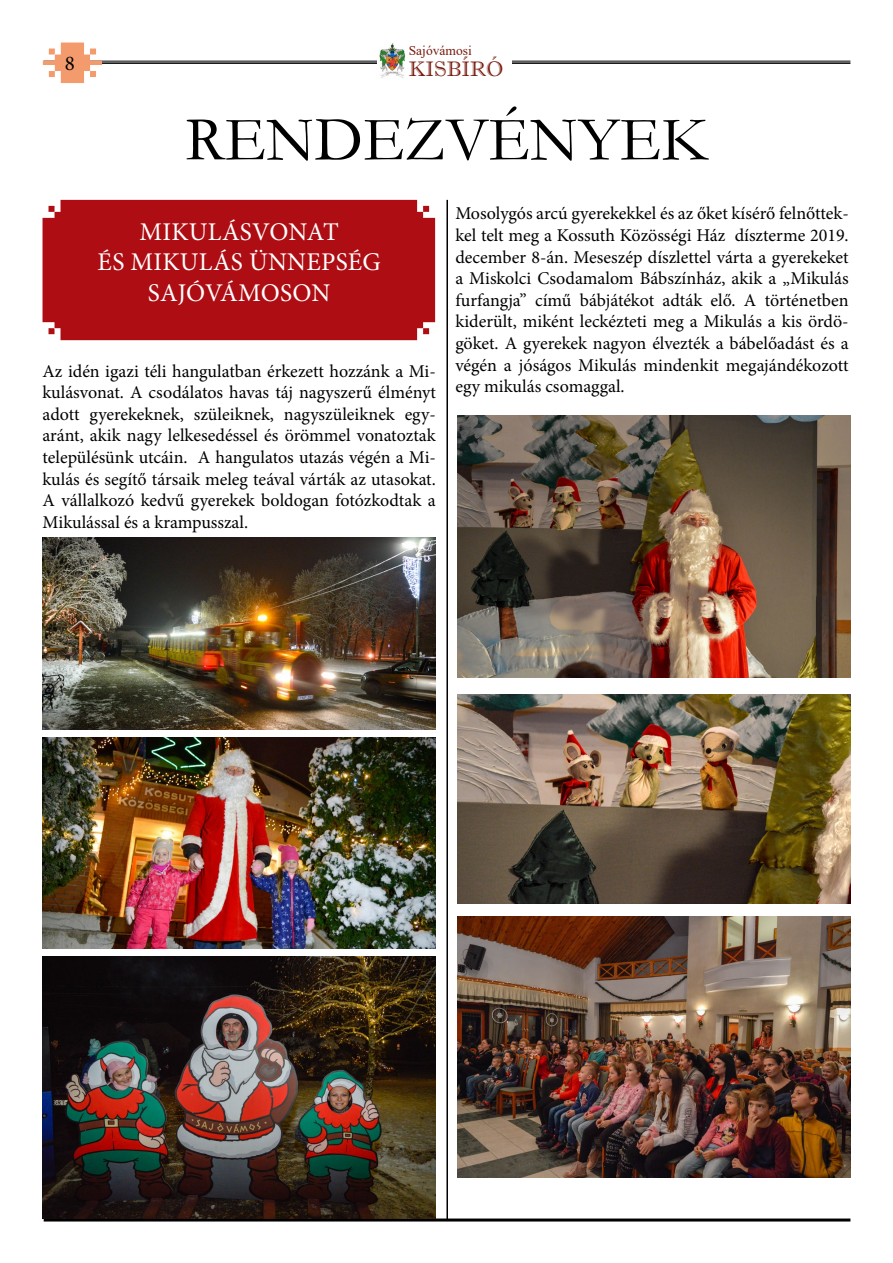
<style>
.page{position:relative;width:893px;height:1263px;background:#fff}
.page>*{position:absolute;margin:0;border:0;box-sizing:border-box;transform-origin:0 0}
.t1{font:63px "Garamond";color:#000}
.t2{font:25.5px/30.6px "Minion Pro";letter-spacing:.01em;color:#fff;text-align:center}
.t3{font:21px "Imprint MT Shadow";color:#781a0d}
.t4{font:21px "Minion Pro";color:#000}
.t5{font:18px/21.6px "Minion Pro";color:#000;text-align:justify}
.t6{font:13.5px "Times New Roman";color:#781a0d}
</style>
<div class="page">
<hr style="left:44px;top:61px;width:806px;height:1px;background:#000">
<hr style="left:44px;top:62px;width:806px;height:2px;background:#000">
<svg style="left:43px;top:43px;width:59px;height:40px"></svg>
<hr style="left:44px;top:1218px;width:806px;height:3px;background:#000">
<div style="left:405px;top:43px;width:106px;height:36px;background:#fff"></div>
<img style="left:378px;top:43px;width:27px;height:35px">
<div style="left:43px;top:200px;width:392px;height:140px;background:#ae0e13"></div>
<img style="left:43px;top:538px;width:393px;height:191px">
<img style="left:43px;top:957px;width:393px;height:261px">
<img style="left:43px;top:738px;width:393px;height:210px">
<img style="left:457px;top:416px;width:393px;height:261px">
<img style="left:457px;top:694px;width:393px;height:209px">
<img style="left:457px;top:916px;width:393px;height:262px">
<hr style="left:446px;top:200px;width:2px;height:1020px;background:#000">
<p class="t4" style="left:65px;top:49px;width:12px">8</p>
<p class="t6" style="left:409px;top:41px;width:65px">Sajóvámosi</p>
<p class="t3" style="left:409px;top:56px;width:96px">KISBÍRÓ</p>
<h1 class="t1" style="left:185px;top:97px;width:524px">RENDEZVÉNYEK</h1>
<h2 class="t2" style="left:98px;top:216px;width:285px">MIKULÁSVONAT<br>ÉS MIKULÁS ÜNNEPSÉG<br>SAJÓVÁMOSON</h2>
<p class="t5" style="left:43px;top:360px;width:395px">Az idén igazi téli hangulatban érkezett hozzánk a Mi&shy;kulásvonat. A csodálatos havas táj nagyszerű élményt adott gyerekeknek, szüleiknek, nagyszüleiknek egy&shy;aránt, akik nagy lelkesedéssel és örömmel vonatoztak településünk utcáin. A hangulatos utazás végén a Mi&shy;kulás és segítő társaik meleg teával várták az utasokat.<br>A vállalkozó kedvű gyerekek boldogan fotózkodtak a Mikulással és a krampusszal.</p>
<p class="t5" style="left:455px;top:203px;width:395px">Mosolygós arcú gyerekekkel és az őket kísérő felnőttek&shy;kel telt meg a Kossuth Közösségi Ház díszterme 2019. december 8-án. Meseszép díszlettel várta a gyerekeket a Miskolci Csodamalom Bábszínház, akik a „Mikulás furfangja” című bábjátékot adták elő. A történetben kiderült, miként leckézteti meg a Mikulás a kis ördö&shy;göket. A gyerekek nagyon élvezték a bábelőadást és a végén a jóságos Mikulás mindenkit megajándékozott egy mikulás csomaggal.</p>
</div>
